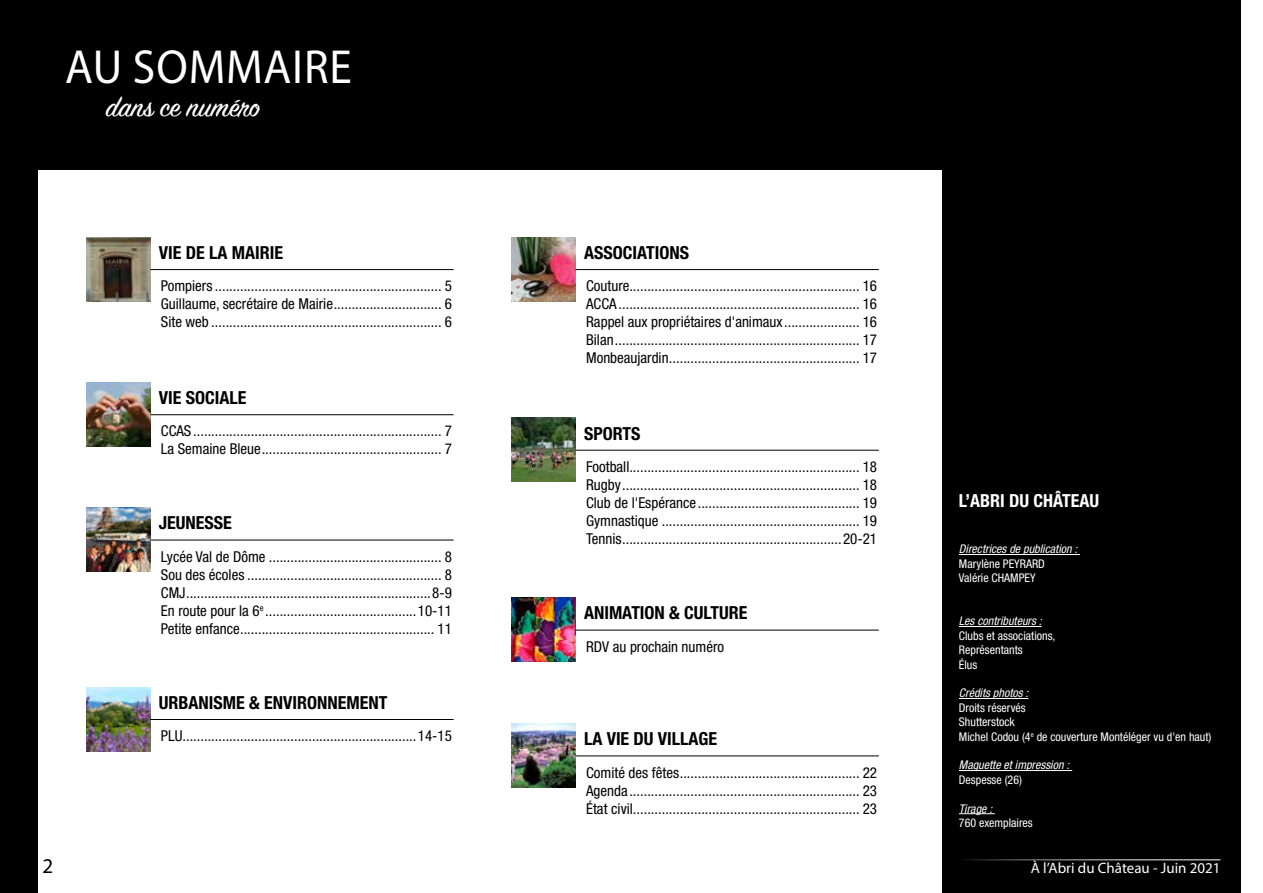
<style>
.page{position:relative;width:1263px;height:893px;background:#fff}
.page>*{position:absolute;margin:0;border:0;box-sizing:border-box;transform-origin:0 0}
.t1{font:48px "Myriad Pro";letter-spacing:.02em;color:#fff;scale:.95 1}
.t2{font:31.5px "Sign Painter House Script";color:#fff}
.t3{font:21px "Myriad Pro";color:#000}
.t4{font:700 condensed 18px "Helvetica Neue LT Std";color:#000}
.t5{font:700 condensed 18px "Helvetica Neue LT Std";color:#fff}
.t6{font:condensed 15px/18px "Helvetica Neue LT Std";color:#000;text-align:justify}
.t7{font:15px "Myriad Pro";color:#fff}
.t8{font:condensed 12px/14.4px "Helvetica Neue LT Std";color:#fff}
.t9{font:italic condensed 12px "Helvetica Neue LT Std";color:#fff}
</style>
<div class="page">
<div style="left:0;top:0;width:38px;height:893px;background:#000"></div>
<div style="left:942px;top:0;width:300px;height:893px;background:#000"></div>
<hr style="left:959px;top:860px;width:261px;height:1px;background:#fff">
<div style="left:21px;top:0;width:938px;height:170px;background:#000"></div>
<img style="left:86px;top:508px;width:64px;height:64px">
<hr style="left:150px;top:540px;width:304px;height:1px;background:#000">
<img style="left:86px;top:687px;width:64px;height:64px">
<hr style="left:150px;top:719px;width:304px;height:1px;background:#000">
<img style="left:512px;top:237px;width:63px;height:64px">
<hr style="left:575px;top:269px;width:304px;height:1px;background:#000">
<img style="left:512px;top:418px;width:63px;height:64px">
<hr style="left:575px;top:450px;width:304px;height:1px;background:#000">
<img style="left:512px;top:598px;width:63px;height:64px">
<hr style="left:575px;top:630px;width:304px;height:1px;background:#000">
<img style="left:512px;top:724px;width:63px;height:63px">
<hr style="left:575px;top:755px;width:304px;height:1px;background:#000">
<img style="left:86px;top:237px;width:64px;height:64px">
<hr style="left:150px;top:269px;width:304px;height:1px;background:#000">
<img style="left:86px;top:382px;width:64px;height:64px">
<hr style="left:150px;top:414px;width:304px;height:1px;background:#000">
<hr style="left:959px;top:554px;width:121px;height:1px;background:#fff">
<hr style="left:959px;top:626px;width:83px;height:1px;background:#fff">
<hr style="left:959px;top:698px;width:69px;height:1px;background:#fff">
<hr style="left:959px;top:770px;width:113px;height:1px;background:#fff">
<hr style="left:959px;top:813px;width:36px;height:1px;background:#fff">
<h1 class="t1" style="left:65px;top:37px;width:303px">AU SOMMAIRE</h1>
<h2 class="t2" style="left:106px;top:87px;width:155px">dans ce numéro</h2>
<p class="t4" style="left:159px;top:242px;width:126px">VIE DE LA MAIRIE</p>
<p class="t6" style="left:161px;top:277px;width:292px">Pompiers ............................................................... 5<br>Guillaume, secrétaire de Mairie.............................. 6<br>Site web ................................................................ 6</p>
<p class="t4" style="left:159px;top:387px;width:89px">VIE SOCIALE</p>
<p class="t6" style="left:161px;top:422px;width:292px">CCAS..................................................................... 7<br>La Semaine Bleue.................................................. 7</p>
<p class="t4" style="left:159px;top:512px;width:75px">JEUNESSE</p>
<p class="t6" style="left:161px;top:547px;width:293px">Lycée Val de Dôme ................................................ 8<br>Sou des écoles ...................................................... 8<br>CMJ....................................................................8-9<br>En route pour la 6<sup>e</sup> ..........................................10-11<br>Petite enfance...................................................... 11</p>
<p class="t4" style="left:159px;top:691px;width:230px">URBANISME &amp; ENVIRONNEMENT</p>
<p class="t6" style="left:161px;top:727px;width:293px">PLU.................................................................14-15</p>
<p class="t4" style="left:584px;top:242px;width:106px">ASSOCIATIONS</p>
<p class="t6" style="left:586px;top:277px;width:292px">Couture................................................................ 16<br>ACCA................................................................... 16<br>Rappel aux propriétaires d'animaux..................... 16<br>Bilan.................................................................... 17<br>Monbeaujardin..................................................... 17</p>
<p class="t4" style="left:584px;top:422px;width:58px">SPORTS</p>
<p class="t6" style="left:586px;top:457px;width:292px">Football................................................................ 18<br>Rugby.................................................................. 18<br>Club de l'Espérance............................................. 19<br>Gymnastique ....................................................... 19<br>Tennis.............................................................20-21</p>
<p class="t4" style="left:584px;top:602px;width:165px">ANIMATION &amp; CULTURE</p>
<p class="t6" style="left:586px;top:637px;width:139px">RDV au prochain numéro</p>
<p class="t4" style="left:584px;top:728px;width:135px">LA VIE DU VILLAGE</p>
<p class="t6" style="left:586px;top:763px;width:292px">Comité des fêtes.................................................. 22<br>Agenda................................................................ 23<br>État civil............................................................... 23</p>
<p class="t5" style="left:959px;top:489px;width:142px">L’ABRI DU CHÂTEAU</p>
<p class="t9" style="left:959px;top:542px;width:120px">Directrices de publication :</p>
<p class="t8" style="left:959px;top:556px;width:87px">Marylène PEYRARD<br>Valérie CHAMPEY</p>
<p class="t9" style="left:959px;top:614px;width:84px">Les contributeurs :</p>
<p class="t8" style="left:959px;top:628px;width:98px">Clubs et associations,<br>Représentants<br>Élus</p>
<p class="t9" style="left:959px;top:686px;width:71px">Crédits photos :</p>
<p class="t8" style="left:959px;top:700px;width:254px">Droits réservés<br>Shutterstock<br>Michel Codou (4<sup>e</sup> de couverture Montéléger vu d'en haut)</p>
<p class="t9" style="left:959px;top:758px;width:112px">Maquette et impression :</p>
<p class="t8" style="left:959px;top:772px;width:65px">Despesse (26)</p>
<p class="t9" style="left:959px;top:801px;width:35px">Tirage :</p>
<p class="t8" style="left:959px;top:815px;width:75px">760 exemplaires</p>
<h3 class="t3" style="left:43px;top:853px;width:12px">2</h3>
<p class="t7" style="left:1031px;top:859px;width:191px">À l’Abri du Château - Juin 2021</p>
</div>
